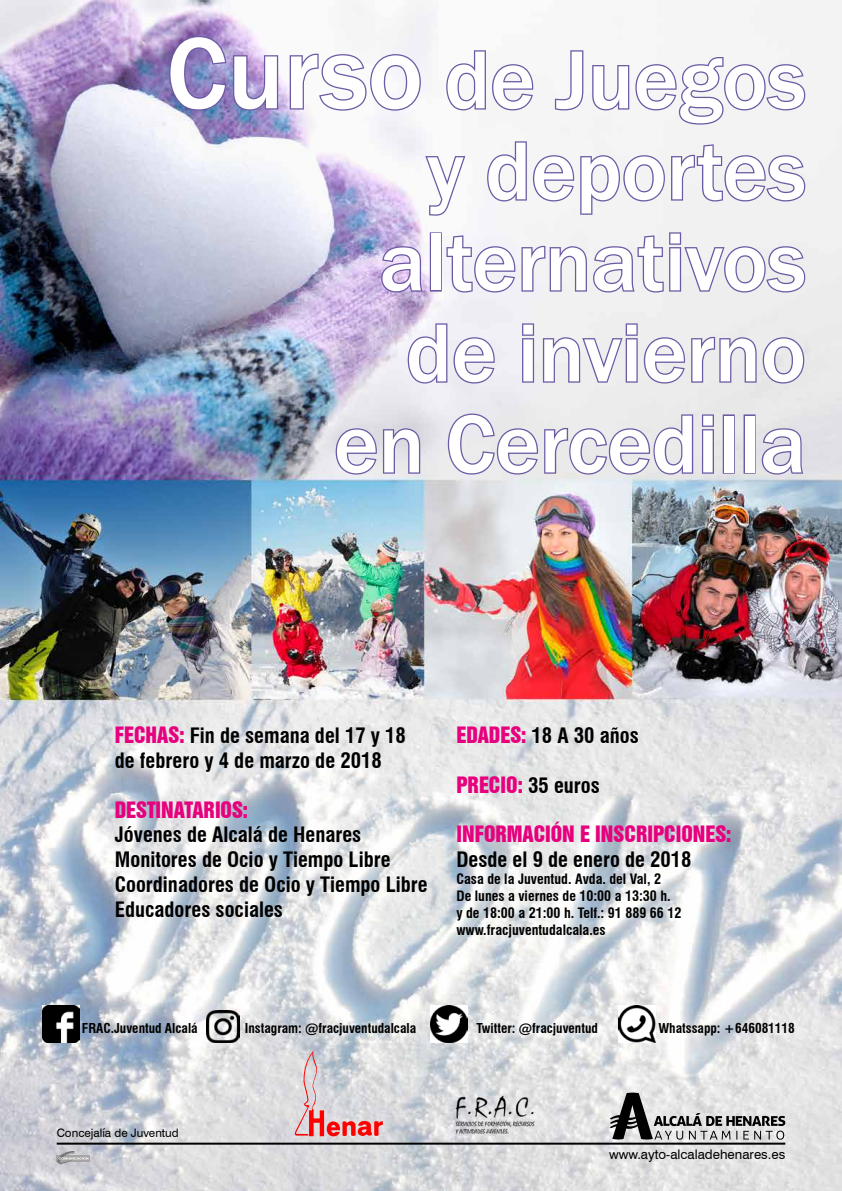
<style>
.page{position:relative;width:842px;height:1191px;background:#fff}
.page>*{position:absolute;margin:0;border:0;box-sizing:border-box;transform-origin:0 0}
.t1{font:500 85.1px/91px "Franklin Gothic";color:#fff;text-align:right}
.t2{font:700 condensed 20.7px/24.8px "Swiss 721 BT";color:#000}
.t3{font:20.7px "Swiss 921 BT Regular A";color:#e6007d}
.t4{font:700 condensed 14px/16.8px "Swiss 721 BT";color:#000}
.t5{font:700 condensed 13.3px "Swiss 721 BT";color:#000}
.t6{font:13.2px "Swiss 721 BT";color:#000}
.t7{font:11.6px "Swiss 721 BT";color:#000}
.s1{font-size:105px}
.s2{font-family:"Swiss 921 BT Regular A";font-weight:400;font-stretch:normal;color:#e6007d}
.s3{font-family:"Swiss 721 BT";font-weight:700;font-stretch:condensed;color:#000}
</style>
<div class="page">
<img style="left:0;top:0;width:842px;height:1191px">
<svg style="left:168px;top:35px;width:111px;height:77px;background:#988bc4"></svg>
<svg style="left:288px;top:52px;width:134px;height:60px"></svg>
<svg style="left:445px;top:49px;width:89px;height:63px"></svg>
<svg style="left:554px;top:49px;width:31px;height:63px"></svg>
<svg style="left:591px;top:56px;width:215px;height:70px"></svg>
<svg style="left:423px;top:154px;width:44px;height:63px"></svg>
<svg style="left:486px;top:140px;width:320px;height:76px"></svg>
<svg style="left:380px;top:245px;width:44px;height:49px;background:#b8a5d4"></svg>
<div style="left:430px;top:232px;width:12px;height:60px;border:3px solid #6c5aa4"></div>
<svg style="left:445px;top:231px;width:361px;height:63px"></svg>
<svg style="left:406px;top:322px;width:90px;height:63px"></svg>
<svg style="left:521px;top:322px;width:14px;height:62px"></svg>
<svg style="left:542px;top:322px;width:263px;height:63px;background:#d1cedd"></svg>
<svg style="left:334px;top:427px;width:87px;height:49px;background:#c1bbd4"></svg>
<svg style="left:446px;top:412px;width:248px;height:64px;background:#cecadb"></svg>
<svg style="left:701px;top:413px;width:14px;height:62px"></svg>
<div style="left:723px;top:414px;width:12px;height:60px;border:3px solid #6c5aa4"></div>
<div style="left:743px;top:414px;width:13px;height:60px;border:3px solid #6c5aa4"></div>
<svg style="left:760px;top:427px;width:45px;height:49px;background:#bdb7d1"></svg>
<img style="left:42px;top:1005px;width:37px;height:37px">
<img style="left:207px;top:1010px;width:32px;height:32px">
<img style="left:430px;top:1005px;width:38px;height:37px">
<img style="left:618px;top:1005px;width:37px;height:37px">
<hr style="left:57px;top:1142px;width:728px;height:2px;background:#000">
<svg style="left:610px;top:1092px;width:175px;height:47px;background:#adadad"></svg>
<svg style="left:88px;top:1155px;width:2px;height:6px"></svg>
<svg style="left:57px;top:1150px;width:31px;height:14px"></svg>
<img style="left:454px;top:1091px;width:81px;height:46px">
<svg style="left:294px;top:1050px;width:89px;height:86px;background:#dabec1"></svg>
<h1 class="t1" style="left:166px;top:35px;width:641px"><span class="s1">Curso</span> de Juegos y deportes alternativos<br>de invierno<br>en Cercedilla</h1>
<p class="t2" style="left:115px;top:723px;width:293px"><span class="s2">FECHAS:</span> Fin de semana del 17 y 18 de febrero y 4 de marzo de 2018</p>
<p class="t3" style="left:115px;top:796px;width:135px">DESTINATARIOS:</p>
<p class="t2" style="left:115px;top:822px;width:314px">Jóvenes de Alcalá de Henares<br>Monitores de Ocio y Tiempo Libre<br>Coordinadores de Ocio y Tiempo Libre<br>Educadores sociales</p>
<p class="t2" style="left:456px;top:723px;width:184px"><span class="s2">EDADES:</span> 18 A 30 años</p>
<p class="t3" style="left:456px;top:771px;width:145px">PRECIO: <span class="s3">35 euros</span></p>
<p class="t3" style="left:456px;top:820px;width:276px">INFORMACIÓN E INSCRIPCIONES:</p>
<p class="t2" style="left:456px;top:847px;width:237px">Desde el 9 de enero de 2018</p>
<p class="t4" style="left:456px;top:870px;width:226px">Casa de la Juventud. Avda. del Val, 2<br>De lunes a viernes de 10:00 a 13:30 h.<br>y de 18:00 a 21:00 h. Telf.: 91 889 66 12 www.fracjuventudalcala.es</p>
<p class="t5" style="left:82px;top:1020px;width:117px">FRAC.Juventud Alcalá</p>
<p class="t5" style="left:245px;top:1020px;width:173px">Instagram: @fracjuventudalcala</p>
<p class="t5" style="left:477px;top:1020px;width:123px">Twitter: @fracjuventud</p>
<p class="t5" style="left:658px;top:1020px;width:138px">Whatssapp: +646081118</p>
<p class="t7" style="left:57px;top:1125px;width:124px">Concejalía de Juventud</p>
<p class="t6" style="left:609px;top:1146px;width:178px">www.ayto-alcaladehenares.es</p>
</div>
